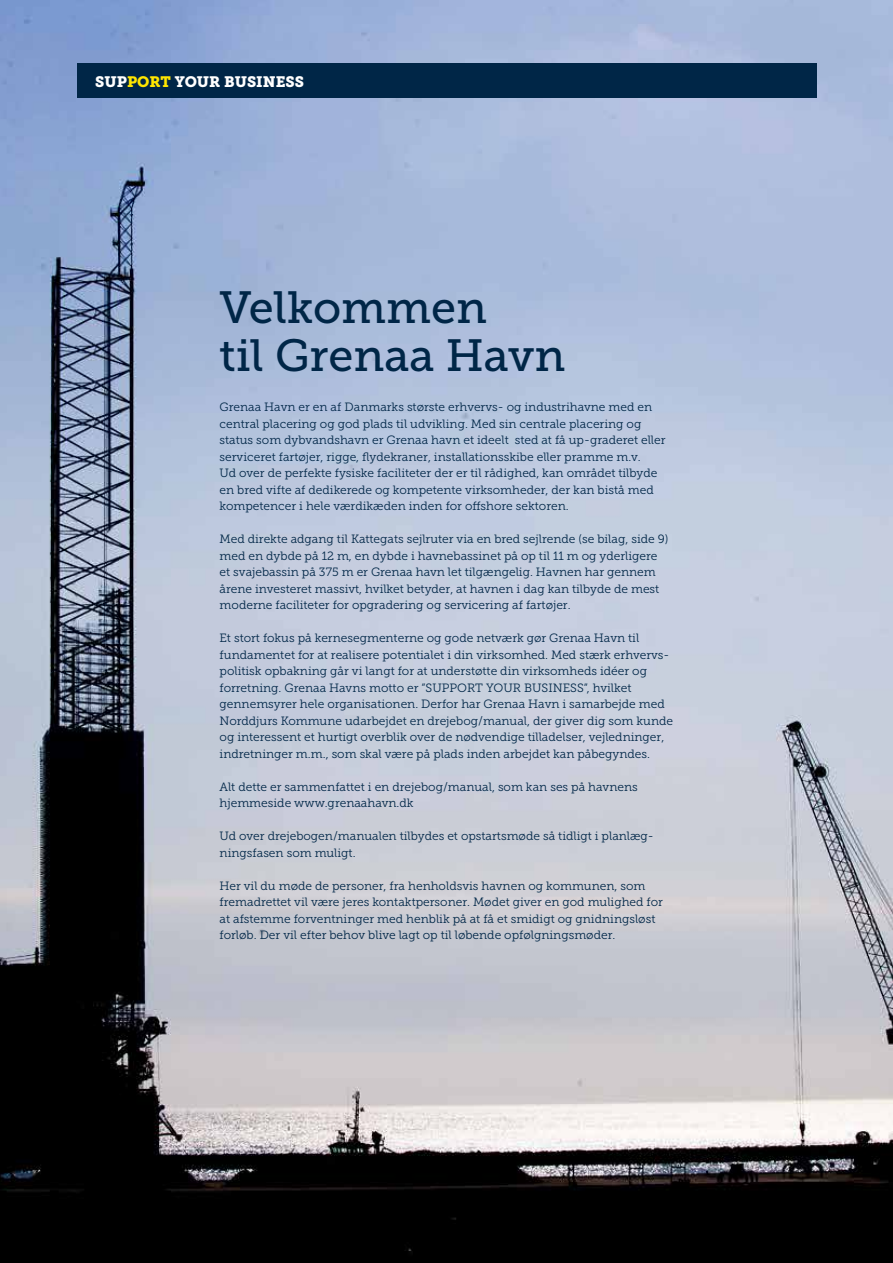
<style>
.page{position:relative;width:893px;height:1263px;background:#fff}
.page>*{position:absolute;margin:0;border:0;box-sizing:border-box;transform-origin:0 0}
.t1{font:45px/48px "Museo Slab 500";color:#002647}
.t2{font:15px "Museo Slab 900";color:#fff}
.t3{font:12px/16.5px "Museo Slab 300";color:#002647}
.s1{color:#ffe600}
</style>
<div class="page">
<img style="left:0;top:0;width:893px;height:1263px">
<div style="left:77px;top:64px;width:739px;height:34px;background:#002647"></div>
<p class="t2" style="left:95px;top:73px;width:210px">SUP<span class="s1">PORT</span> YOUR BUSINESS</p>
<h1 class="t1" style="left:220px;top:284px;width:347px">Velkommen<br>til Grenaa Havn</h1>
<p class="t3" style="left:220px;top:399px;width:447px">Grenaa Havn er en af Danmarks største erhvervs- og industrihavne med en central placering og god plads til udvikling. Med sin centrale placering og status som dybvandshavn er Grenaa havn et ideelt sted at få up-graderet eller serviceret fartøjer, rigge, flydekraner, installationsskibe eller pramme m.v.<br>Ud over de perfekte fysiske faciliteter der er til rådighed, kan området tilbyde en bred vifte af dedikerede og kompetente virksomheder, der kan bistå med kompetencer i hele værdikæden inden for offshore sektoren.</p>
<p class="t3" style="left:220px;top:531px;width:450px">Med direkte adgang til Kattegats sejlruter via en bred sejlrende (se bilag, side 9) med en dybde på 12 m, en dybde i havnebassinet på op til 11 m og yderligere et svajebassin på 375 m er Grenaa havn let tilgængelig. Havnen har gennem årene investeret massivt, hvilket betyder, at havnen i dag kan tilbyde de mest moderne faciliteter for opgradering og servicering af fartøjer.</p>
<p class="t3" style="left:220px;top:630px;width:455px">Et stort fokus på kernesegmenterne og gode netværk gør Grenaa Havn til fundamentet for at realisere potentialet i din virksomhed. Med stærk erhvervs&shy;politisk opbakning går vi langt for at understøtte din virksomheds idéer og forretning. Grenaa Havns motto er ”SUPPORT YOUR BUSINESS”, hvilket gennemsyrer hele organisationen. Derfor har Grenaa Havn i samarbejde med Norddjurs Kommune udarbejdet en drejebog/manual, der giver dig som kunde og interessent et hurtigt overblik over de nødvendige tilladelser, vejledninger, indretninger m.m., som skal være på plads inden arbejdet kan påbegyndes.</p>
<p class="t3" style="left:220px;top:779px;width:420px">Alt dette er sammenfattet i en drejebog/manual, som kan ses på havnens hjemmeside www.grenaahavn.dk</p>
<p class="t3" style="left:220px;top:828px;width:436px">Ud over drejebogen/manualen tilbydes et opstartsmøde så tidligt i planlæg&shy;ningsfasen som muligt.</p>
<p class="t3" style="left:220px;top:878px;width:445px">Her vil du møde de personer, fra henholdsvis havnen og kommunen, som fremadrettet vil være jeres kontaktpersoner. Mødet giver en god mulighed for at afstemme forventninger med henblik på at få et smidigt og gnidningsløst forløb. Der vil efter behov blive lagt op til løbende opfølgningsmøder.</p>
</div>
